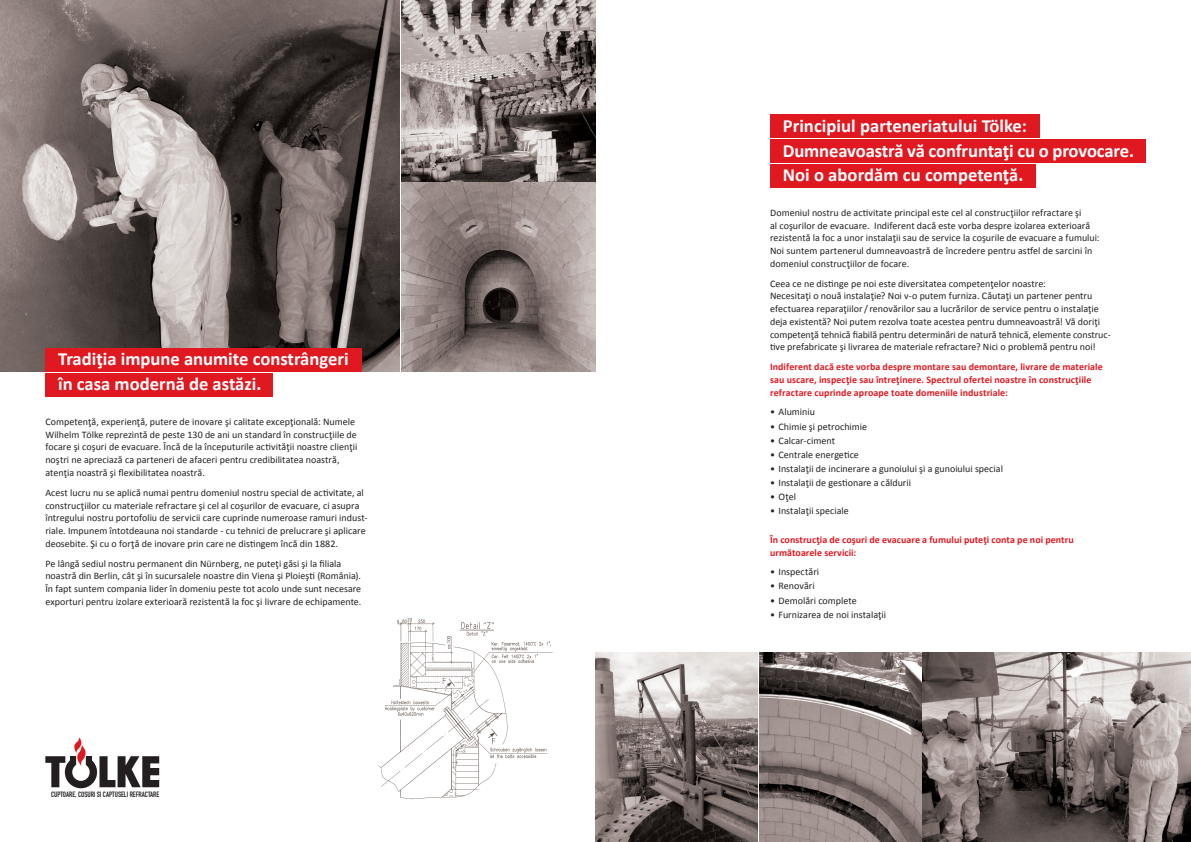
<style>
.page{position:relative;width:1191px;height:842px;background:#fff}
.page>*{position:absolute;margin:0;border:0;box-sizing:border-box;transform-origin:0 0}
.t1{font:700 18.6px/24.9px "Calibri";color:#fff}
.t2{font:10px/12.8px "Calibri";color:#231f20}
.t3{font:700 10px/12.8px "Calibri";letter-spacing:.005em;color:#e01921}
.t4{font:7.7px "DIN Engschrift";color:#231f20}
</style>
<div class="page">
<img style="left:595px;top:652px;width:596px;height:190px">
<img style="left:401px;top:183px;width:194px;height:188px">
<img style="left:0;top:0;width:400px;height:371px">
<div style="left:45px;top:348px;width:317px;height:23px;background:#e01921"></div>
<div style="left:45px;top:373px;width:228px;height:23px;background:#e01921"></div>
<img style="left:401px;top:0;width:194px;height:181px">
<img style="left:379px;top:618px;width:174px;height:182px">
<div style="left:538px;top:602px;width:22px;height:24px;background:#fff"></div>
<div style="left:549px;top:738px;width:21px;height:83px;background:#fff"></div>
<div style="left:543px;top:757px;width:21px;height:64px;background:#fff"></div>
<div style="left:518px;top:765px;width:33px;height:56px;background:#fff"></div>
<div style="left:770px;top:114px;width:269px;height:24px;background:#e01921"></div>
<div style="left:770px;top:139px;width:375px;height:24px;background:#e01921"></div>
<div style="left:770px;top:164px;width:266px;height:24px;background:#e01921"></div>
<svg style="left:45px;top:737px;width:114px;height:51px"></svg>
<h1 class="t1" style="left:58px;top:347px;width:292px">Tradiţia impune anumite constrângeri în casa modernă de astăzi.</h1>
<p class="t2" style="left:45px;top:415px;width:313px">Competenţă, experienţă, putere de inovare şi calitate excepţională: Numele Wilhelm Tölke reprezintă de peste 130 de ani un standard în construcţiile de focare şi coşuri de evacuare. Încă de la începuturile activităţii noastre clienţii noştri ne apreciază ca parteneri de afaceri pentru credibilitatea noastră, atenţia noastră şi flexibilitatea noastră.</p>
<p class="t2" style="left:45px;top:486px;width:324px">Acest lucru nu se aplică numai pentru domeniul nostru special de activitate, al construcţiilor cu materiale refractare şi cel al coşurilor de evacuare, ci asupra întregului nostru portofoliu de servicii care cuprinde numeroase ramuri indust&shy;riale. Impunem întotdeauna noi standarde - cu tehnici de prelucrare şi aplicare deosebite. Şi cu o forţă de inovare prin care ne distingem încă din 1882.</p>
<p class="t2" style="left:45px;top:557px;width:317px">Pe lângă sediul nostru permanent din Nürnberg, ne puteţi găsi şi la filiala noastră din Berlin, cât şi în sucursalele noastre din Viena şi Ploieşti (România).<br>În fapt suntem compania lider în domeniu peste tot acolo unde sunt necesare exporturi pentru izolare exterioară rezistentă la foc şi livrare de echipamente.</p>
<p class="t4" style="left:51px;top:789px;width:110px">CUPTOARE, COSURI SI CAPTUSELI REFRACTARE</p>
<h1 class="t1" style="left:782px;top:113px;width:353px">Principiul parteneriatului Tölke:<br>Dumneavoastră vă confruntaţi cu o provocare.<br>Noi o abordăm cu competenţă.</h1>
<p class="t2" style="left:770px;top:206px;width:331px">Domeniul nostru de activitate principal este cel al construcţiilor refractare şi<br>al coşurilor de evacuare. Indiferent dacă este vorba despre izolarea exterioară rezistentă la foc a unor instalaţii sau de service la coşurile de evacuare a fumului:<br>Noi suntem partenerul dumneavoastră de încredere pentru astfel de sarcini în domeniul construcţiilor de focare.</p>
<p class="t2" style="left:770px;top:277px;width:342px">Ceea ce ne distinge pe noi este diversitatea competenţelor noastre:<br>Necesitaţi o nouă instalaţie? Noi v-o putem furniza. Căutaţi un partener pentru efectuarea reparaţiilor / renovărilor sau a lucrărilor de service pentru o instalaţie deja existentă? Noi putem rezolva toate acestea pentru dumneavoastră! Vă doriţi competenţă tehnică fiabilă pentru determinări de natură tehnică, elemente construc&shy;tive prefabricate şi livrarea de materiale refractare? Nici o problemă pentru noi!</p>
<p class="t3" style="left:770px;top:360px;width:334px">Indiferent dacă este vorba despre montare sau demontare, livrare de materiale sau uscare, inspecţie sau întreţinere. Spectrul ofertei noastre în construcţiile refractare cuprinde aproape toate domeniile industriale:</p>
<p class="t2" style="left:770px;top:406px;width:46px">• Aluminiu</p>
<p class="t2" style="left:770px;top:420px;width:99px">• Chimie şi petrochimie</p>
<p class="t2" style="left:770px;top:434px;width:66px">• Calcar-ciment</p>
<p class="t2" style="left:770px;top:448px;width:90px">• Centrale energetice</p>
<p class="t2" style="left:770px;top:462px;width:234px">• Instalaţii de incinerare a gunoiului şi a gunoiului special</p>
<p class="t2" style="left:770px;top:476px;width:142px">• Instalaţii de gestionare a căldurii</p>
<p class="t2" style="left:770px;top:491px;width:27px">• Oţel</p>
<p class="t2" style="left:770px;top:505px;width:80px">• Instalaţii speciale</p>
<p class="t3" style="left:770px;top:533px;width:305px">În construcţia de coşuri de evacuare a fumului puteţi conta pe noi pentru următoarele servicii:</p>
<p class="t2" style="left:770px;top:566px;width:51px">• Inspectări</p>
<p class="t2" style="left:770px;top:580px;width:46px">• Renovări</p>
<p class="t2" style="left:770px;top:594px;width:88px">• Demolări complete</p>
<p class="t2" style="left:770px;top:608px;width:118px">• Furnizarea de noi instalaţii</p>
</div>
